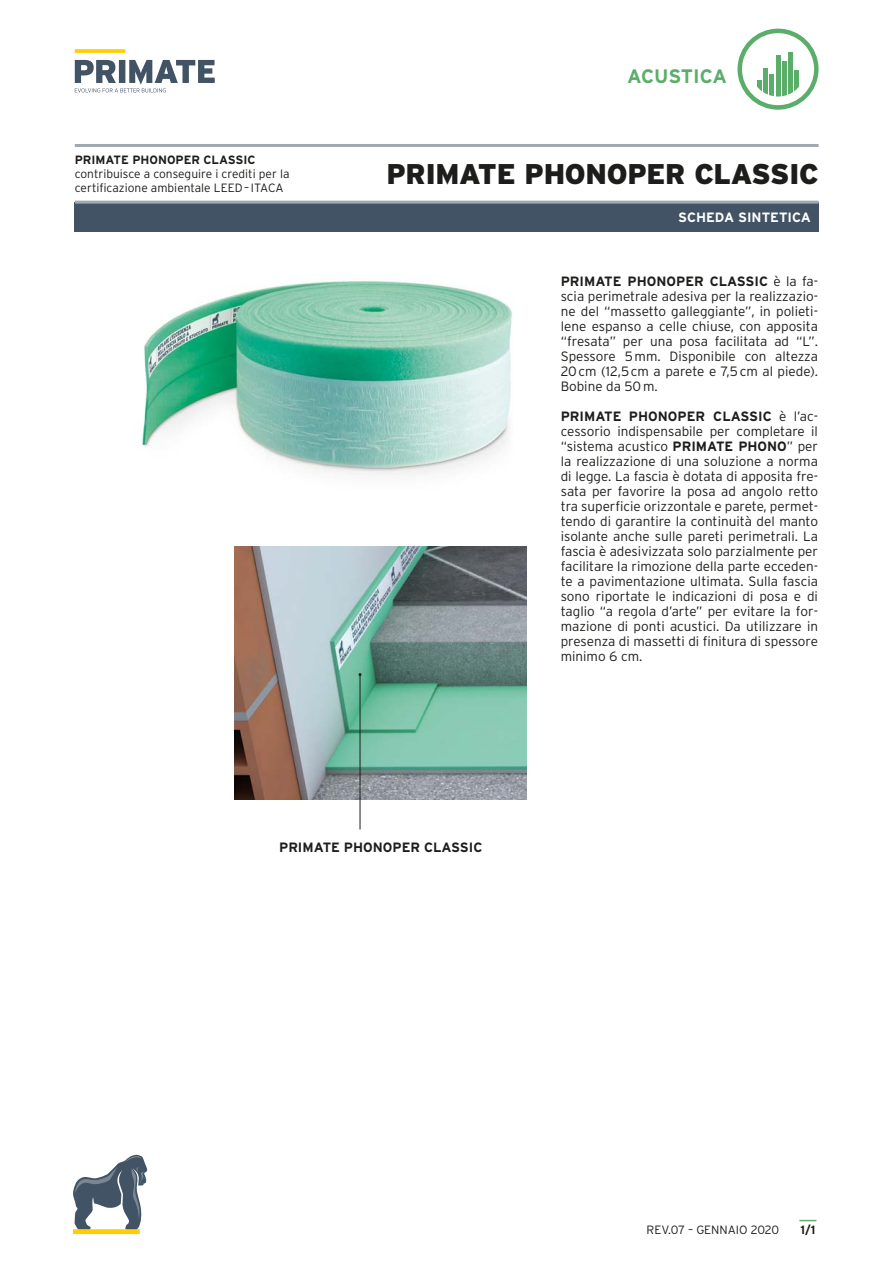
<style>
.page{position:relative;width:893px;height:1263px;background:#fff}
.page>*{position:absolute;margin:0;border:0;box-sizing:border-box;transform-origin:0 0}
.t1{font:900 28.5px "Interstate";letter-spacing:-.01em;color:#1d1d1b}
.t2{font:700 19.5px "Interstate";letter-spacing:-.01em;color:#5bae69}
.t3{font:300 13.5px/15px "Interstate";color:#1d1d1b;text-align:justify}
.t4{font:700 13.5px "Interstate";color:#1d1d1b}
.t5{font:700 13.5px "Interstate";color:#fff}
.t6{font:300 12px/14.4px "Interstate";color:#1d1d1b}
.t7{font:700 12px "Interstate";color:#1d1d1b}
.s1{font-weight:700}
</style>
<div class="page">
<div style="left:74px;top:202px;width:745px;height:30px;background:#415364"></div>
<hr style="left:75px;top:201px;width:744px;height:3px;background:#a0a9b1">
<hr style="left:75px;top:144px;width:744px;height:3px;background:#a0a9b1">
<svg style="left:75px;top:49px;width:50px;height:4px"></svg>
<svg style="left:75px;top:60px;width:140px;height:32px"></svg>
<div style="left:737px;top:29px;width:82px;height:81px;border:4px solid #5bae69;border-radius:50%"></div>
<svg style="left:757px;top:80px;width:5px;height:11px"></svg>
<div style="left:763px;top:69px;width:5px;height:28px;background:#5bae69"></div>
<hr style="left:770px;top:74px;width:4px;height:23px;background:#5bae69">
<hr style="left:776px;top:55px;width:4px;height:42px;background:#5bae69">
<hr style="left:782px;top:61px;width:4px;height:36px;background:#5bae69">
<div style="left:788px;top:53px;width:5px;height:44px;background:#5bae69"></div>
<svg style="left:794px;top:70px;width:5px;height:22px"></svg>
<img style="left:142px;top:281px;width:371px;height:194px">
<img style="left:235px;top:546px;width:292px;height:254px">
<hr style="left:360px;top:674px;width:1px;height:155px;background:#1d1d1b">
<div style="left:73px;top:1229px;width:67px;height:5px;background:#ffcd00"></div>
<svg style="left:73px;top:1154px;width:75px;height:75px"></svg>
<svg style="left:799px;top:1220px;width:17px;height:1px"></svg>
<p class="t7" style="left:75px;top:153px;width:182px">PRIMATE PHONOPER CLASSIC</p>
<p class="t6" style="left:75px;top:166px;width:216px">contribuisce a conseguire i crediti per la certificazione ambientale LEED– ITACA</p>
<h2 class="t2" style="left:627px;top:65px;width:102px">ACUSTICA</h2>
<h1 class="t1" style="left:387px;top:157px;width:433px">PRIMATE PHONOPER CLASSIC</h1>
<p class="t5" style="left:678px;top:210px;width:134px">SCHEDA SINTETICA</p>
<p class="t3" style="left:561px;top:273px;width:259px;text-indent:115px"><span class="s1">PER CLASSIC</span> è la fa&shy;scia perimetrale adesiva per la realizzazio&shy;ne del “massetto galleggiante”, in polieti&shy;lene espanso a celle chiuse, con apposita “fresata” per una posa facilitata ad “L”.<br>Spessore 5mm. Disponibile con altezza 20cm (12,5cm a parete e 7,5cm al piede).<br>Bobine da 50m.</p>
<p class="t4" style="left:561px;top:409px;width:88px">PRIMATE PHONO</p>
<p class="t4" style="left:561px;top:274px;width:87px">PRIMATE PHONO</p>
<p class="t3" style="left:561px;top:408px;width:259px;text-indent:117px"><span class="s1">PER CLASSIC</span> è l’ac&shy;cessorio indispensabile per completare il “sistema acustico <span class="s1">PRIMATE PHONO</span></p>
<p class="t3" style="left:561px;top:438px;width:259px;text-indent:226px">” per la realizzazione di una soluzione a norma di legge. La fascia è dotata di apposita fre&shy;sata per favorire la posa ad angolo retto tra superficie orizzontale e parete, permet&shy;tendo di garantire la continuità del manto isolante anche sulle pareti perimetrali. La fascia è adesivizzata solo parzialmente per facilitare la rimozione della parte ecceden&shy;te a pavimentazione ultimata. Sulla fascia sono riportate le indicazioni di posa e di taglio “a regola d’arte” per evitare la for&shy;mazione di ponti acustici. Da utilizzare in presenza di massetti di finitura di spessore minimo 6 cm.</p>
<p class="t4" style="left:279px;top:839px;width:85px">PRIMATE PHONO</p>
<p class="t4" style="left:393px;top:839px;width:90px">PER CLASSIC</p>
<p class="t6" style="left:647px;top:1222px;width:134px">REV.07 – GENNAIO 2020</p>
<p class="t7" style="left:801px;top:1223px;width:16px">1/1</p>
</div>
